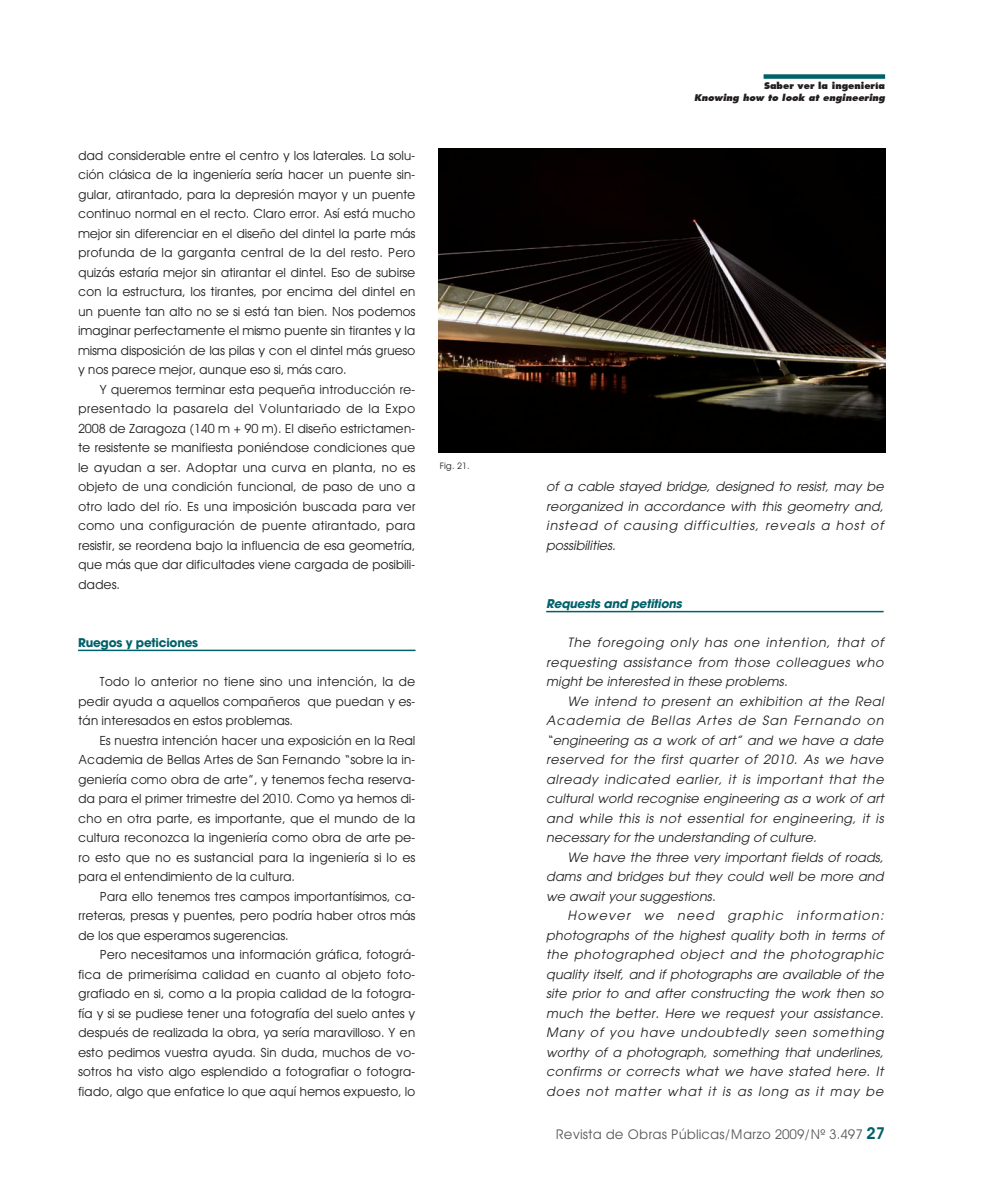
<style>
.page{position:relative;width:983px;height:1195px;background:#fff}
.page>*{position:absolute;margin:0;border:0;box-sizing:border-box;transform-origin:0 0}
.t1{font:13.5px "Avant Garde";color:#57585a}
.t2{font:12.75px/19.5px "Avant Garde";letter-spacing:-.015em;color:#231f20;text-align:justify}
.t3{font:italic 12.75px/19.5px "Avant Garde";letter-spacing:.01em;color:#231f20;text-align:justify}
.t4{font:italic 700 12px "Avant Garde";letter-spacing:-.02em;color:#006169}
.t5{font:700 12px "Avant Garde";letter-spacing:-.02em;color:#006169}
.t6{font:italic 800 9px "Futura";color:#231f20}
.t7{font:800 9px "Futura";color:#231f20}
.t8{font:9px "Avant Garde";color:#231f20}
.s1{font-family:"Avant Garde Demi TT";font-size:16.5px;color:#006169}
</style>
<div class="page">
<div style="left:763px;top:74px;width:121px;height:5px;background:#006169"></div>
<hr style="left:78px;top:650px;width:337px;height:1px;background:#006169">
<hr style="left:546px;top:611px;width:337px;height:1px;background:#006169">
<img style="left:438px;top:149px;width:446px;height:304px">
<p class="t2" style="left:78px;top:146px;width:339px">dad considerable entre el centro y los laterales. La solu&shy;ción clásica de la ingeniería sería hacer un puente sin&shy;gular, atirantado, para la depresión mayor y un puente continuo normal en el recto. Claro error. Así está mucho mejor sin diferenciar en el diseño del dintel la parte más profunda de la garganta central de la del resto. Pero quizás estaría mejor sin atirantar el dintel. Eso de subirse con la estructura, los tirantes, por encima del dintel en un puente tan alto no se si está tan bien. Nos podemos imaginar perfectamente el mismo puente sin tirantes y la misma disposición de las pilas y con el dintel más grueso y nos parece mejor, aunque eso si, más caro.</p>
<p class="t2" style="left:78px;top:380px;width:339px;text-indent:21px">Y queremos terminar esta pequeña introducción re&shy;presentado la pasarela del Voluntariado de la Expo 2008 de Zaragoza (140 m + 90 m). El diseño estrictamen&shy;te resistente se manifiesta poniéndose condiciones que le ayudan a ser. Adoptar una curva en planta, no es objeto de una condición funcional, de paso de uno a otro lado del río. Es una imposición buscada para ver como una configuración de puente atirantado, para resistir, se reordena bajo la influencia de esa geometría, que más que dar dificultades viene cargada de posibili&shy;dades.</p>
<p class="t5" style="left:78px;top:638px;width:122px">Ruegos y peticiones</p>
<p class="t2" style="left:78px;top:672px;width:339px;text-indent:21px">Todo lo anterior no tiene sino una intención, la de pedir ayuda a aquellos compañeros que puedan y es&shy;tán interesados en estos problemas.</p>
<p class="t2" style="left:78px;top:731px;width:339px;text-indent:21px">Es nuestra intención hacer una exposición en la Real Academia de Bellas Artes de San Fernando “sobre la in&shy;geniería como obra de arte”, y tenemos fecha reserva&shy;da para el primer trimestre del 2010. Como ya hemos di&shy;cho en otra parte, es importante, que el mundo de la cultura reconozca la ingeniería como obra de arte pe&shy;ro esto que no es sustancial para la ingeniería si lo es para el entendimiento de la cultura.</p>
<p class="t2" style="left:78px;top:887px;width:339px;text-indent:21px">Para ello tenemos tres campos importantísimos, ca&shy;rreteras, presas y puentes, pero podría haber otros más de los que esperamos sugerencias.</p>
<p class="t2" style="left:78px;top:945px;width:339px;text-indent:21px">Pero necesitamos una información gráfica, fotográ&shy;fica de primerísima calidad en cuanto al objeto foto&shy;grafiado en si, como a la propia calidad de la fotogra&shy;fía y si se pudiese tener una fotografía del suelo antes y después de realizada la obra, ya sería maravilloso. Y en esto pedimos vuestra ayuda. Sin duda, muchos de vo&shy;sotros ha visto algo esplendido a fotografiar o fotogra&shy;fiado, algo que enfatice lo que aquí hemos expuesto, lo</p>
<p class="t8" style="left:439px;top:460px;width:31px">Fig. 21.</p>
<p class="t7" style="left:764px;top:82px;width:122px">Saber ver la ingeniería</p>
<p class="t6" style="left:694px;top:94px;width:192px">Knowing how to look at engineering</p>
<p class="t3" style="left:546px;top:478px;width:339px">of a cable stayed bridge, designed to resist, may be reorganized in accordance with this geometry and, instead of causing difficulties, reveals a host of possibilities.</p>
<p class="t4" style="left:546px;top:599px;width:137px">Requests and petitions</p>
<p class="t3" style="left:546px;top:634px;width:339px;text-indent:21px">The foregoing only has one intention, that of requesting assistance from those colleagues who might be interested in these problems.</p>
<p class="t3" style="left:546px;top:693px;width:339px;text-indent:21px">We intend to present an exhibition at the Real Academia de Bellas Artes de San Fernando on “engineering as a work of art” and we have a date reserved for the first quarter of 2010. As we have already indicated earlier, it is important that the cultural world recognise engineering as a work of art and while this is not essential for engineering, it is necessary for the understanding of culture.</p>
<p class="t3" style="left:546px;top:849px;width:339px;text-indent:21px">We have the three very important fields of roads, dams and bridges but they could well be more and we await your suggestions.</p>
<p class="t3" style="left:546px;top:907px;width:339px;text-indent:21px">However we need graphic information: photographs of the highest quality both in terms of the photographed object and the photographic quality itself, and if photographs are available of the site prior to and after constructing the work then so much the better. Here we request your assistance.<br>Many of you have undoubtedly seen something worthy of a photograph, something that underlines, confirms or corrects what we have stated here. It does not matter what it is as long as it may be</p>
<p class="t1" style="left:555px;top:1127px;width:331px">Revista de Obras Públicas/Marzo 2009/Nº 3.497 <span class="s1">27</span></p>
</div>
